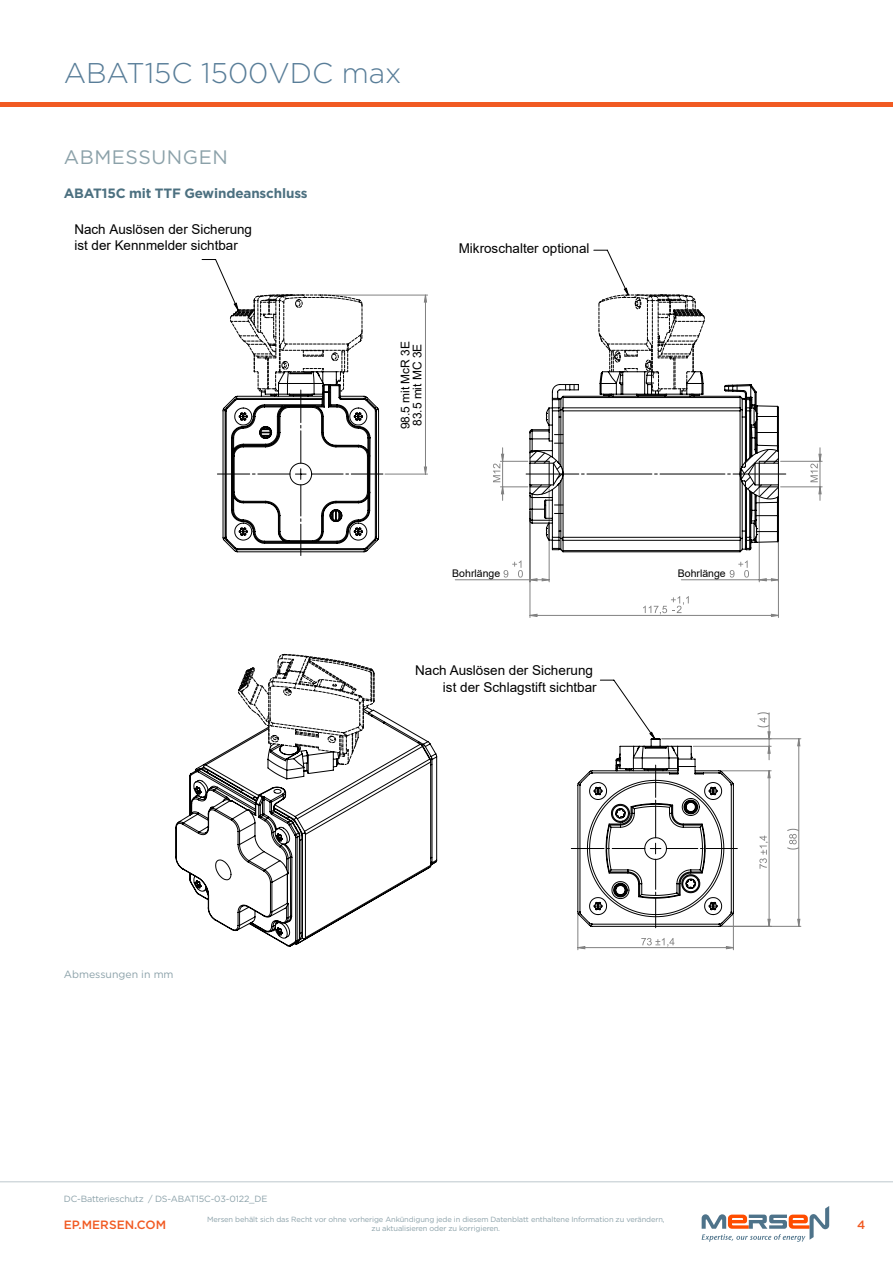
<style>
.page{position:relative;width:893px;height:1263px;background:#fff}
.page>*{position:absolute;margin:0;border:0;box-sizing:border-box;transform-origin:0 0}
.t1{font:300 28.5px "Gotham";color:#587d98}
.t2{font:19.5px "Gotham";letter-spacing:.03em;color:#8ba1a9}
.t3{font:13.5px/16.2px "Arial";color:#010101}
.t4{font:13.5px/16.2px "Arial";color:#000;text-align:right}
.t5{font:700 13.5px "Gotham";letter-spacing:-.01em;color:#4c7080}
.t6{font:12px/12px "Arial";color:#010101}
.t7{font:500 12px "Gotham";color:#f15a22}
.t8{font:10.5px "Arial";color:#000}
.t9{font:10.5px "Gotham";color:#8ba1a9}
.t10{font:9px "Gotham";letter-spacing:-.015em;color:#8ba1a9}
.t11{font:7.5px/9px "Gotham";letter-spacing:-.015em;color:#8ba1a9;text-align:center}
</style>
<div class="page">
<hr style="left:0;top:102px;width:893px;height:4px;background:#f15a22">
<hr style="left:0;top:1181px;width:893px;height:1px;background:#bec8cd">
<svg style="left:702px;top:1206px;width:127px;height:36px"></svg>
<svg style="left:730px;top:560px;width:19px;height:17px"></svg>
<hr style="left:759px;top:463px;width:1px;height:119px;background:#818181">
<hr style="left:578px;top:914px;width:1px;height:36px;background:#818181">
<hr style="left:733px;top:914px;width:1px;height:36px;background:#818181">
<hr style="left:778px;top:518px;width:1px;height:99px;background:#818181">
<hr style="left:322px;top:295px;width:106px;height:1px;background:#818181">
<hr style="left:781px;top:487px;width:41px;height:1px;background:#818181">
<hr style="left:781px;top:461px;width:41px;height:1px;background:#818181">
<svg style="left:818px;top:494px;width:3px;height:6px"></svg>
<hr style="left:662px;top:738px;width:139px;height:1px;background:#818181">
<hr style="left:721px;top:926px;width:80px;height:1px;background:#818181">
<svg style="left:759px;top:578px;width:19px;height:1px"></svg>
<svg style="left:530px;top:579px;width:248px;height:370px"></svg>
<svg style="left:424px;top:295px;width:397px;height:199px"></svg>
<svg style="left:757px;top:712px;width:43px;height:215px"></svg>
<svg style="left:217px;top:293px;width:166px;height:262px"></svg>
<svg style="left:571px;top:738px;width:166px;height:190px"></svg>
<svg style="left:493px;top:443px;width:293px;height:58px"></svg>
<svg style="left:529px;top:367px;width:250px;height:187px"></svg>
<svg style="left:593px;top:250px;width:112px;height:142px"></svg>
<svg style="left:175px;top:710px;width:262px;height:237px"></svg>
<svg style="left:238px;top:654px;width:137px;height:111px"></svg>
<h1 class="t1" style="left:64px;top:55px;width:339px">ABAT15C 1500VDC max</h1>
<h2 class="t2" style="left:64px;top:145px;width:166px">ABMESSUNGEN</h2>
<h3 class="t5" style="left:64px;top:184px;width:245px">ABAT15C mit TTF Gewindeanschluss</h3>
<h3 class="t3" style="left:74px;top:221px;width:179px">Nach Auslösen der Sicherung ist der Kennmelder sichtbar</h3>
<h3 class="t6" style="left:399px;top:429px;width:90px;rotate:-90deg">98.5 mit McR 3E<br>83.5 mit MC 3E</h3>
<h3 class="t3" style="left:459px;top:241px;width:132px">Mikroschalter optional</h3>
<h3 class="t8" style="left:452px;top:566px;width:49px">Bohrlänge</h3>
<h3 class="t8" style="left:678px;top:566px;width:49px">Bohrlänge</h3>
<h3 class="t4" style="left:415px;top:662px;width:183px">Nach Auslösen der Sicherung ist der Schlagstift sichtbar</h3>
<h3 class="t9" style="left:64px;top:967px;width:111px">Abmessungen in mm</h3>
<p class="t10" style="left:64px;top:1193px;width:205px">DC-Batterieschutz / DS-ABAT15C-03-0122_DE</p>
<h3 class="t7" style="left:64px;top:1217px;width:104px">EP.MERSEN.COM</h3>
<h3 class="t7" style="left:857px;top:1217px;width:10px">4</h3>
<p class="t11" style="left:207px;top:1215px;width:459px">Mersen behält sich das Recht vor ohne vorherige Ankündigung jede in diesem Datenblatt enthaltene Information zu verändern, zu aktualisieren oder zu korrigieren.</p>
</div>
